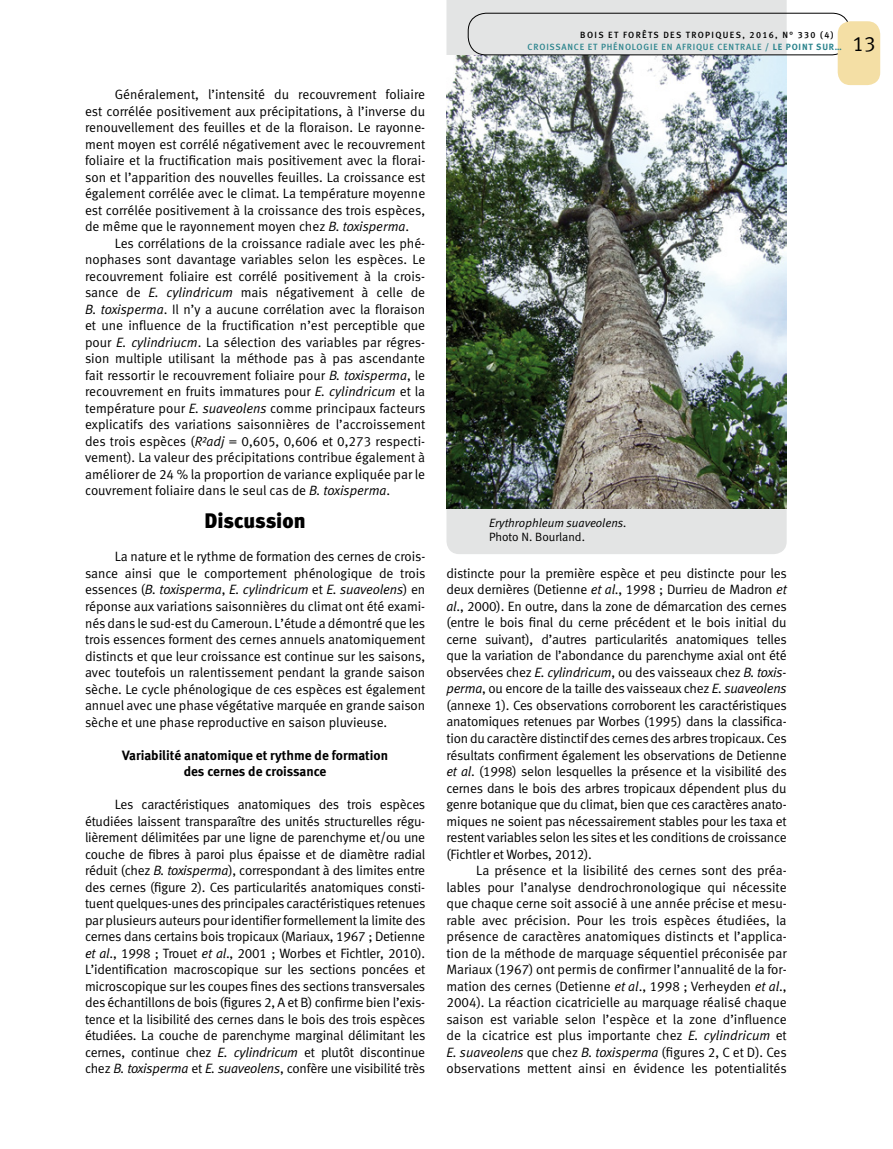
<style>
.page{position:relative;width:893px;height:1149px;background:#fff}
.page>*{position:absolute;margin:0;border:0;box-sizing:border-box;transform-origin:0 0}
.t1{font:21px "Meta Black LF";letter-spacing:-.005em;color:#000}
.t2{font:21px "Meta Normal LF";color:#000}
.t3{font:13.5px/16.5px "Meta Normal LF";letter-spacing:-.005em;color:#000;text-align:justify}
.t4{font:13.5px/16.5px "Meta Bold LF";color:#000;text-align:center}
.t5{font:italic 12px "Meta Normal LF";color:#000}
.t6{font:12px "Meta Normal LF";color:#000}
.t7{font:9px/12px "Meta Medium LF";letter-spacing:.09em;color:#2e858e}
.s1{font-style:italic}
.s2{color:#000}
.s3{font-family:"Meta Bold LF"}
</style>
<div class="page">
<div style="left:446px;top:0;width:341px;height:554px;background:#e3e4e4"></div>
<img style="left:446px;top:55px;width:341px;height:453px">
<div style="left:468px;top:13px;width:382px;height:42px;border:1px solid #000;border-radius:18px"></div>
<div style="left:838px;top:21px;width:42px;height:64px;background:#f4dfa5;border-radius:13px"></div>
<p class="t3" style="left:85px;top:86px;width:342px;text-indent:30px">Généralement, l’intensité du recouvrement foliaire est corrélée positivement aux précipitations, à l’inverse du renouvellement des feuilles et de la floraison. Le rayonne&shy;ment moyen est corrélé négativement avec le recouvrement foliaire et la fructification mais positivement avec la florai&shy;son et l’apparition des nouvelles feuilles. La croissance est également corrélée avec le climat. La température moyenne est corrélée positivement à la croissance des trois espèces, de même que le rayonnement moyen chez <span class="s1">B. toxisperma</span>.</p>
<p class="t3" style="left:85px;top:234px;width:342px;text-indent:30px">Les corrélations de la croissance radiale avec les phé&shy;nophases sont davantage variables selon les espèces. Le recouvrement foliaire est corrélé positivement à la crois&shy;sance de <span class="s1">E. cylindricum</span> mais négativement à celle de <span class="s1">B. toxisperma</span>. Il n’y a aucune corrélation avec la floraison et une influence de la fructification n’est perceptible que pour <span class="s1">E. cylindriucm</span>. La sélection des variables par régres&shy;sion multiple utilisant la méthode pas à pas ascendante fait ressortir le recouvrement foliaire pour <span class="s1">B. toxisperma</span>, le recouvrement en fruits immatures pour <span class="s1">E. cylindricum</span> et la température pour <span class="s1">E. suaveolens</span> comme principaux facteurs explicatifs des variations saisonnières de l’accroissement des trois espèces (<span class="s1">R²adj</span> = 0,605, 0,606 et 0,273 respecti&shy;vement). La valeur des précipitations contribue également à améliorer de 24 % la proportion de variance expliquée par le couvrement foliaire dans le seul cas de <span class="s1">B. toxisperma</span>.</p>
<h1 class="t1" style="left:205px;top:508px;width:102px">Discussion</h1>
<p class="t3" style="left:85px;top:548px;width:342px;text-indent:30px">La nature et le rythme de formation des cernes de crois&shy;sance ainsi que le comportement phénologique de trois essences (<span class="s1">B. toxisperma</span>, <span class="s1">E. cylindricum</span> et <span class="s1">E. suaveolens</span>) en réponse aux variations saisonnières du climat ont été exami&shy;nés dans le sud-est du Cameroun. L’étude a démontré que les trois essences forment des cernes annuels anatomiquement distincts et que leur croissance est continue sur les saisons, avec toutefois un ralentissement pendant la grande saison sèche. Le cycle phénologique de ces espèces est également annuel avec une phase végétative marquée en grande saison sèche et une phase reproductive en saison pluvieuse.</p>
<p class="t4" style="left:122px;top:746px;width:267px">Variabilité anatomique et rythme de formation des cernes de croissance</p>
<p class="t3" style="left:85px;top:795px;width:342px;text-indent:30px">Les caractéristiques anatomiques des trois espèces étudiées laissent transparaître des unités structurelles régu&shy;lièrement délimitées par une ligne de parenchyme et/ou une couche de fibres à paroi plus épaisse et de diamètre radial réduit (chez <span class="s1">B. toxisperma</span>), correspondant à des limites entre des cernes (figure 2). Ces particularités anatomiques consti&shy;tuent quelques-unes des principales caractéristiques retenues par plusieurs auteurs pour identifier formellement la limite des cernes dans certains bois tropicaux (Mariaux, 1967 ; Detienne <span class="s1">et al</span>., 1998 ; Trouet <span class="s1">et al</span>., 2001 ; Worbes et Fichtler, 2010).<br>L’identification macroscopique sur les sections poncées et microscopique sur les coupes fines des sections transversales des échantillons de bois (figures 2, A et B) confirme bien l’exis&shy;tence et la lisibilité des cernes dans le bois des trois espèces étudiées. La couche de parenchyme marginal délimitant les cernes, continue chez <span class="s1">E. cylindricum</span> et plutôt discontinue chez <span class="s1">B. toxisperma</span> et <span class="s1">E. suaveolens</span>, confère une visibilité très</p>
<p class="t7" style="left:528px;top:28px;width:316px;text-indent:53px"><span class="s2">BOIS ET FORÊTS DES TROPIQUES, 2016, N° 330 (4)<br></span>CROISSANCE ET PHÉNOLOGIE EN AFRIQUE CENTRALE <span class="s3">/ LE POINT SUR…</span></p>
<h1 class="t2" style="left:852px;top:32px;width:25px">13</h1>
<p class="t5" style="left:489px;top:516px;width:139px">Erythrophleum suaveolens.</p>
<p class="t6" style="left:489px;top:529px;width:97px">Photo N. Bourland.</p>
<p class="t3" style="left:446px;top:564px;width:342px">distincte pour la première espèce et peu distincte pour les deux dernières (Detienne <span class="s1">et al</span>., 1998 ; Durrieu de Madron <span class="s1">et al</span>., 2000). En outre, dans la zone de démarcation des cernes (entre le bois final du cerne précédent et le bois initial du cerne suivant), d’autres particularités anatomiques telles que la variation de l’abondance du parenchyme axial ont été observées chez <span class="s1">E. cylindricum</span>, ou des vaisseaux chez <span class="s1">B. toxis&shy;perma</span>, ou encore de la taille des vaisseaux chez <span class="s1">E. suaveolens </span>(annexe 1). Ces observations corroborent les caractéristiques anatomiques retenues par Worbes (1995) dans la classifica&shy;tion du caractère distinctif des cernes des arbres tropicaux. Ces résultats confirment également les observations de Detienne <span class="s1">et al</span>. (1998) selon lesquelles la présence et la visibilité des cernes dans le bois des arbres tropicaux dépendent plus du genre botanique que du climat, bien que ces caractères anato&shy;miques ne soient pas nécessairement stables pour les taxa et restent variables selon les sites et les conditions de croissance (Fichtler et Worbes, 2012).</p>
<p class="t3" style="left:446px;top:861px;width:342px;text-indent:30px">La présence et la lisibilité des cernes sont des préa&shy;lables pour l’analyse dendrochronologique qui nécessite que chaque cerne soit associé à une année précise et mesu&shy;rable avec précision. Pour les trois espèces étudiées, la présence de caractères anatomiques distincts et l’applica&shy;tion de la méthode de marquage séquentiel préconisée par Mariaux (1967) ont permis de confirmer l’annualité de la for&shy;mation des cernes (Detienne <span class="s1">et al</span>., 1998 ; Verheyden <span class="s1">et al</span>., 2004). La réaction cicatricielle au marquage réalisé chaque saison est variable selon l’espèce et la zone d’influence de la cicatrice est plus importante chez <span class="s1">E. cylindricum</span> et <span class="s1">E. suaveolens</span> que chez <span class="s1">B. toxisperma</span> (figures 2, C et D). Ces observations mettent ainsi en évidence les potentialités</p>
</div>
